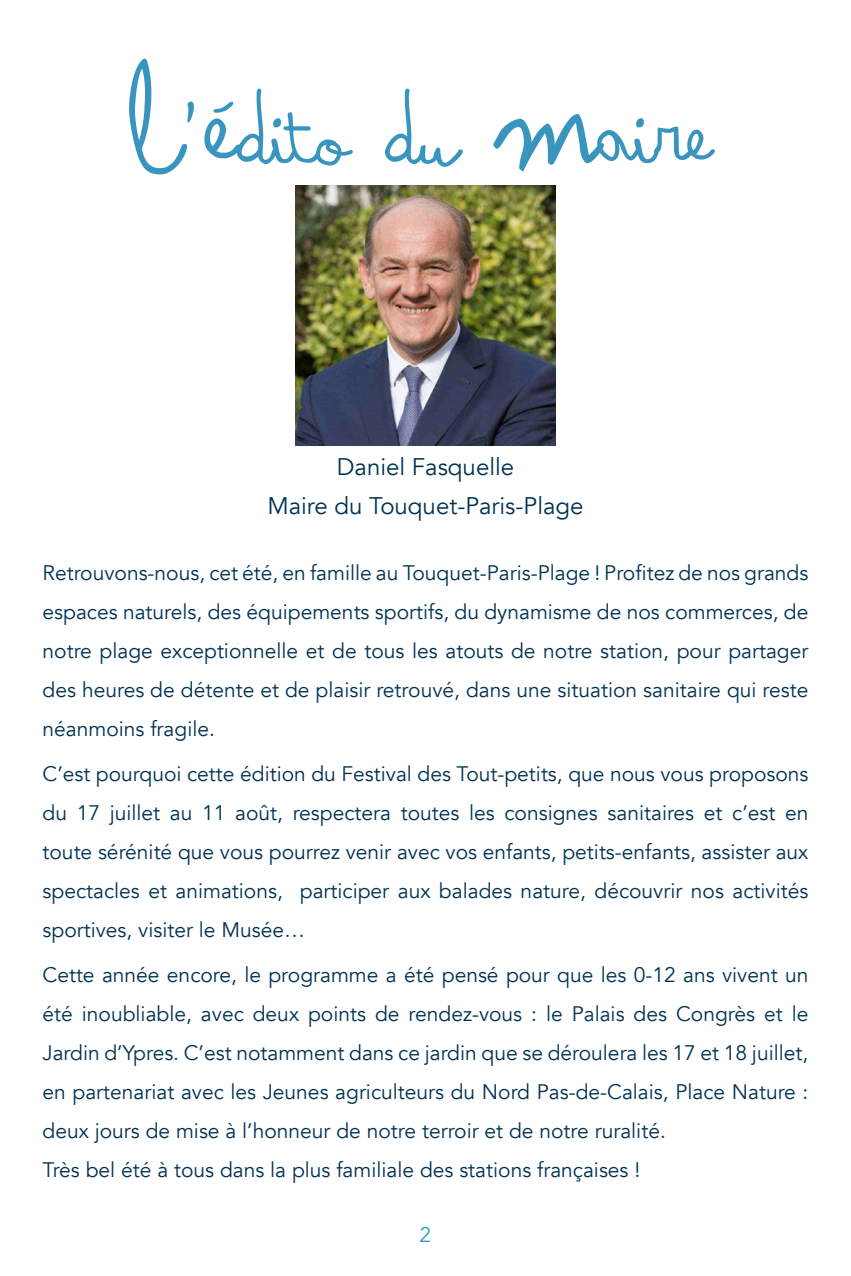
<style>
.page{position:relative;width:851px;height:1276px;background:#fff}
.page>*{position:absolute;margin:0;border:0;box-sizing:border-box;transform-origin:0 0}
.t1{font:135px "Arsenale White";color:#3a95be}
.t2{font:24px/39px "Avenir";color:#003254;text-align:center}
.t3{font:21px/39px "Avenir";color:#003254;text-align:justify}
.t4{font:21px "Avenir";color:#3a95be}
.s1{font-size:180px}
.s2{font-size:216px}
</style>
<div class="page">
<img style="left:295px;top:186px;width:260px;height:259px">
<h1 class="t1" style="left:138px;top:37px;width:576px"><span class="s1">l’é</span>dito du <span class="s2">M</span>aire</h1>
<p class="t2" style="left:267px;top:448px;width:317px">Daniel Fasquelle<br>Maire du Touquet-Paris-Plage</p>
<p class="t3" style="left:43px;top:554px;width:767px">Retrouvons-nous, cet été, en famille au Touquet-Paris-Plage ! Profitez de nos grands espaces naturels, des équipements sportifs, du dynamisme de nos commerces, de notre plage exceptionnelle et de tous les atouts de notre station, pour partager des heures de détente et de plaisir retrouvé, dans une situation sanitaire qui reste néanmoins fragile.</p>
<p class="t3" style="left:43px;top:755px;width:767px">C’est pourquoi cette édition du Festival des Tout-petits, que nous vous proposons du 17 juillet au 11 août, respectera toutes les consignes sanitaires et c’est en toute sérénité que vous pourrez venir avec vos enfants, petits-enfants, assister aux spectacles et animations, participer aux balades nature, découvrir nos activités sportives, visiter le Musée…</p>
<p class="t3" style="left:43px;top:956px;width:767px;text-align:left">Cette année encore, le programme a été pensé pour que les 0-12 ans vivent un été inoubliable, avec deux points de rendez-vous : le Palais des Congrès et le Jardin d’Ypres. C’est notamment dans ce jardin que se déroulera les 17 et 18 juillet, en partenariat avec les Jeunes agriculteurs du Nord Pas-de-Calais, Place Nature : deux jours de mise à l’honneur de notre terroir et de notre ruralité.<br>Très bel été à tous dans la plus familiale des stations françaises !</p>
<p class="t4" style="left:419px;top:1222px;width:13px">2</p>
</div>
